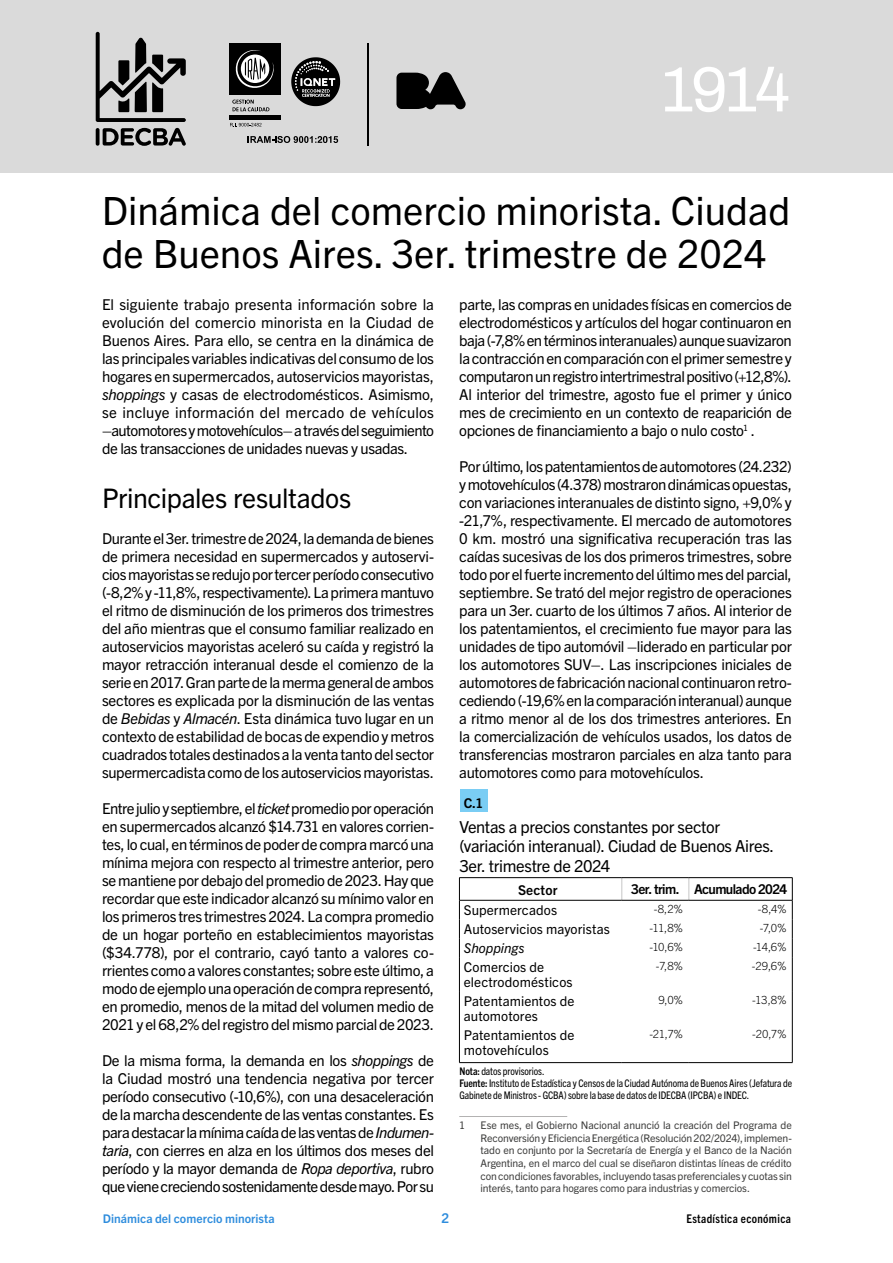
<style>
.page{position:relative;width:893px;height:1263px;background:#fff}
.page>*{position:absolute;margin:0;border:0;box-sizing:border-box;transform-origin:0 0}
.t1{font:600 64.05px "Archivo";color:#fff}
.Título_informe{font:39px/43.5px "Trade Gothic Next LT Pro";color:#000}
.Tema{font:27px "Trade Gothic Next LT Pro";letter-spacing:-.015em;color:#000}
.t2{font:16.5px/19.5px "Trade Gothic Next LT Pro";letter-spacing:-.025em;color:#000}
.Texto_general{font:15px/18px "Trade Gothic Next LT Pro";letter-spacing:-.025em;color:#000;text-align:justify}
.Izquierda{font:13.5px/15px "Trade Gothic Next LT Pro";letter-spacing:.005em;color:#000}
.Cabezal{font:700 13.5px "Trade Gothic Next LT Pro";letter-spacing:-.04em;color:#000}
.Izquierda-2{font:italic 13.5px "Trade Gothic Next LT Pro";color:#000}
.t3{font:700 13.5px "Trade Gothic Next LT Pro";color:#2f8ddd}
.t4{font:700 12px "Trade Gothic Next LT Pro";color:#2f8ddd}
.t5{font:700 condensed 12px "Trade Gothic Next LT Pro";letter-spacing:.03em;color:#000}
.Dato{font:300 11.25px "Trade Gothic Next LT Pro";letter-spacing:-.035em;color:#000}
.Nota_al_pie{font:10.5px/12.6px "Trade Gothic Next LT Pro";letter-spacing:-.01em;color:#3c3c3b;text-align:justify}
.Fuente{font:condensed 10.5px/12px "Trade Gothic Next LT Pro";letter-spacing:-.01em;color:#000}
.s1{font-style:italic}
.s2{font-weight:700}
</style>
<div class="page">
<div style="left:0;top:0;width:893px;height:173px;background:#dadada"></div>
<hr style="left:459px;top:1116px;width:108px;height:1px;background:#b3b2b2">
<svg style="left:621px;top:878px;width:1px;height:22px"></svg>
<svg style="left:688px;top:878px;width:1px;height:22px"></svg>
<svg style="left:459px;top:878px;width:1px;height:79px"></svg>
<hr style="left:459px;top:957px;width:1px;height:34px;background:#000">
<hr style="left:459px;top:991px;width:1px;height:34px;background:#000">
<hr style="left:459px;top:1025px;width:1px;height:37px;background:#000">
<hr style="left:459px;top:877px;width:163px;height:1px;background:#000">
<hr style="left:622px;top:877px;width:67px;height:1px;background:#000">
<hr style="left:689px;top:877px;width:103px;height:1px;background:#000">
<hr style="left:459px;top:900px;width:163px;height:1px;background:#000">
<hr style="left:622px;top:900px;width:67px;height:1px;background:#000">
<hr style="left:689px;top:900px;width:103px;height:1px;background:#000">
<svg style="left:792px;top:878px;width:1px;height:79px"></svg>
<hr style="left:792px;top:957px;width:1px;height:34px;background:#000">
<hr style="left:792px;top:991px;width:1px;height:34px;background:#000">
<hr style="left:792px;top:1025px;width:1px;height:37px;background:#000">
<hr style="left:459px;top:1062px;width:163px;height:1px;background:#000">
<hr style="left:622px;top:1062px;width:67px;height:1px;background:#000">
<hr style="left:689px;top:1062px;width:103px;height:1px;background:#000">
<div style="left:460px;top:790px;width:28px;height:22px;background:#7acdf4"></div>
<svg style="left:96px;top:128px;width:4px;height:18px"></svg>
<svg style="left:103px;top:128px;width:83px;height:18px"></svg>
<svg style="left:96px;top:32px;width:90px;height:90px"></svg>
<hr style="left:367px;top:43px;width:2px;height:103px;background:#000">
<div style="left:230px;top:43px;width:51px;height:52px;background:#000"></div>
<hr style="left:230px;top:115px;width:51px;height:4px;background:#000">
<svg style="left:235px;top:50px;width:39px;height:38px"></svg>
<svg style="left:232px;top:100px;width:37px;height:11px"></svg>
<svg style="left:248px;top:136px;width:90px;height:7px"></svg>
<svg style="left:230px;top:123px;width:31px;height:4px"></svg>
<svg style="left:291px;top:57px;width:49px;height:49px"></svg>
<svg style="left:396px;top:72px;width:70px;height:37px"></svg>
<p class="t1" style="left:661px;top:41px;width:131px">1914</p>
<p class="Título_informe" style="left:102px;top:186px;width:690px">Dinámica del comercio minorista. Ciudad de Buenos Aires. 3er. trimestre de 2024</p>
<p class="Texto_general" style="left:102px;top:294px;width:334px">El siguiente trabajo presenta información sobre la evolución del comercio minorista en la Ciudad de Buenos Aires. Para ello, se centra en la dinámica de las principales variables indicativas del consumo de los hogares en supermercados, autoservicios mayoristas, <span class="s1">shoppings</span> y casas de electrodomésticos. Asimismo, se incluye información del mercado de vehículos –automotores y motovehículos– a través del seguimiento de las transacciones de unidades nuevas y usadas.</p>
<p class="Tema" style="left:102px;top:479px;width:251px">Principales resultados</p>
<p class="Texto_general" style="left:102px;top:528px;width:334px">Durante el 3er. trimestre de 2024, la demanda de bienes de primera necesidad en supermercados y autoservi&shy;cios mayoristas se redujo por tercer período consecutivo (-8,2% y -11,8%, respectivamente). La primera mantuvo el ritmo de disminución de los primeros dos trimestres del año mientras que el consumo familiar realizado en autoservicios mayoristas aceleró su caída y registró la mayor retracción interanual desde el comienzo de la serie en 2017. Gran parte de la merma general de ambos sectores es explicada por la disminución de las ventas de <span class="s1">Bebidas</span> y <span class="s1">Almacén</span>. Esta dinámica tuvo lugar en un contexto de estabilidad de bocas de expendio y metros cuadrados totales destinados a la venta tanto del sector supermercadista como de los autoservicios mayoristas.</p>
<p class="Texto_general" style="left:102px;top:798px;width:334px">Entre julio y septiembre, el <span class="s1">ticket</span> promedio por operación en supermercados alcanzó $14.731 en valores corrien&shy;tes, lo cual, en términos de poder de compra marcó una mínima mejora con respecto al trimestre anterior, pero se mantiene por debajo del promedio de 2023. Hay que recordar que este indicador alcanzó su mínimo valor en los primeros tres trimestres 2024. La compra promedio de un hogar porteño en establecimientos mayoristas ($34.778), por el contrario, cayó tanto a valores co&shy;rrientes como a valores constantes; sobre este último, a modo de ejemplo una operación de compra representó, en promedio, menos de la mitad del volumen medio de 2021 y el 68,2% del registro del mismo parcial de 2023.</p>
<p class="Texto_general" style="left:102px;top:1050px;width:333px">De la misma forma, la demanda en los <span class="s1">shoppings</span> de la Ciudad mostró una tendencia negativa por tercer período consecutivo (-10,6%), con una desaceleración de la marcha descendente de las ventas constantes. Es para destacar la mínima caída de las ventas de <span class="s1">Indumen&shy;taria</span>, con cierres en alza en los últimos dos meses del período y la mayor demanda de <span class="s1">Ropa deportiva</span>, rubro que viene creciendo sostenidamente desde mayo. Por su</p>
<p class="t4" style="left:103px;top:1210px;width:173px">Dinámica del comercio minorista</p>
<p class="Texto_general" style="left:459px;top:294px;width:334px">parte, las compras en unidades físicas en comercios de electrodomésticos y artículos del hogar continuaron en baja (-7,8% en términos interanuales) aunque suavizaron la contracción en comparación con el primer semestre y computaron un registro intertrimestral positivo (+12,8%).<br>Al interior del trimestre, agosto fue el primer y único mes de crecimiento en un contexto de reaparición de opciones de financiamiento a bajo o nulo costo<sup>1</sup> .</p>
<p class="Texto_general" style="left:459px;top:456px;width:334px">Por último, los patentamientos de automotores (24.232) y motovehículos (4.378) mostraron dinámicas opuestas, con variaciones interanuales de distinto signo, +9,0% y -21,7%, respectivamente. El mercado de automotores 0 km. mostró una significativa recuperación tras las caídas sucesivas de los dos primeros trimestres, sobre todo por el fuerte incremento del último mes del parcial, septiembre. Se trató del mejor registro de operaciones para un 3er. cuarto de los últimos 7 años. Al interior de los patentamientos, el crecimiento fue mayor para las unidades de tipo automóvil –liderado en particular por los automotores SUV–. Las inscripciones iniciales de automotores de fabricación nacional continuaron retro&shy;cediendo (-19,6% en la comparación interanual) aunque a ritmo menor al de los dos trimestres anteriores. En la comercialización de vehículos usados, los datos de transferencias mostraron parciales en alza tanto para automotores como para motovehículos.</p>
<p class="Cabezal" style="left:464px;top:793px;width:21px">C.1</p>
<p class="t2" style="left:459px;top:816px;width:316px">Ventas a precios constantes por sector (variación interanual). Ciudad de Buenos Aires.<br>3er. trimestre de 2024</p>
<p class="Cabezal" style="left:518px;top:881px;width:41px">Sector</p>
<p class="Cabezal" style="left:631px;top:880px;width:50px">3er. trim.</p>
<p class="Cabezal" style="left:694px;top:880px;width:95px">Acumulado 2024</p>
<p class="Izquierda" style="left:464px;top:902px;width:95px">Supermercados</p>
<p class="Dato" style="left:654px;top:901px;width:31px">-8,2%</p>
<p class="Dato" style="left:758px;top:901px;width:30px">-8,4%</p>
<p class="Izquierda" style="left:464px;top:920px;width:147px">Autoservicios mayoristas</p>
<p class="Dato" style="left:650px;top:920px;width:35px">-11,8%</p>
<p class="Dato" style="left:760px;top:920px;width:28px">-7,0%</p>
<p class="Izquierda-2" style="left:464px;top:938px;width:62px">Shoppings</p>
<p class="Dato" style="left:650px;top:939px;width:35px">-10,6%</p>
<p class="Dato" style="left:753px;top:939px;width:35px">-14,6%</p>
<p class="Izquierda" style="left:464px;top:958px;width:110px">Comercios de electrodomésticos</p>
<p class="Dato" style="left:656px;top:958px;width:28px">-7,8%</p>
<p class="Dato" style="left:752px;top:958px;width:36px">-29,6%</p>
<p class="Izquierda" style="left:464px;top:992px;width:112px">Patentamientos de automotores</p>
<p class="Dato" style="left:658px;top:992px;width:26px">9,0%</p>
<p class="Dato" style="left:752px;top:992px;width:36px">-13,8%</p>
<p class="Izquierda" style="left:464px;top:1026px;width:112px">Patentamientos de motovehículos</p>
<p class="Dato" style="left:649px;top:1026px;width:35px">-21,7%</p>
<p class="Dato" style="left:752px;top:1026px;width:36px">-20,7%</p>
<p class="Fuente" style="left:459px;top:1064px;width:87px"><span class="s2">Nota:</span> datos provisorios.</p>
<p class="Fuente" style="left:459px;top:1076px;width:334px"><span class="s2">Fuente:</span> Instituto de Estadística y Censos de la Ciudad Autónoma de Buenos Aires (Jefatura de<br>Gabinete de Ministros - GCBA) sobre la base de datos de IDECBA (IPCBA) e INDEC.</p>
<p class="Nota_al_pie" style="left:459px;top:1118px;width:8px">1</p>
<p class="Nota_al_pie" style="left:480px;top:1118px;width:313px">Ese mes, el Gobierno Nacional anunció la creación del Programa de Reconversión y Eficiencia Energética (Resolución 202/2024), implemen&shy;tado en conjunto por la Secretaría de Energía y el Banco de la Nación Argentina, en el marco del cual se diseñaron distintas líneas de crédito con condiciones favorables, incluyendo tasas preferenciales y cuotas sin interés, tanto para hogares como para industrias y comercios.</p>
<p class="t3" style="left:442px;top:1209px;width:9px">2</p>
<p class="t5" style="left:686px;top:1211px;width:106px">Estadística económica</p>
</div>
